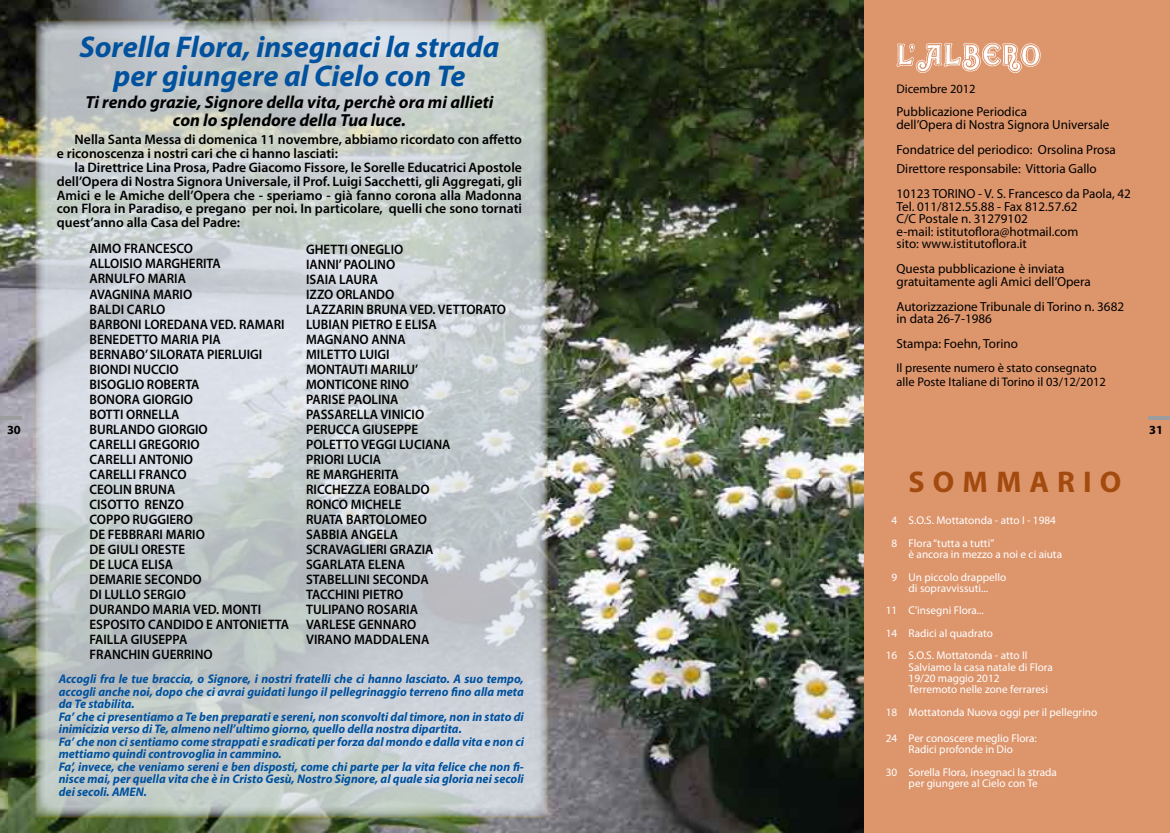
<style>
.page{position:relative;width:1170px;height:833px;background:#fff}
.page>*{position:absolute;margin:0;border:0;box-sizing:border-box;transform-origin:0 0}
.t1{font:italic 700 30px/28.8px "Myriad Pro";color:#00519e;text-align:center}
.t2{font:700 30px "Myriad Pro";letter-spacing:.27em;color:#a34b0f}
.t3{font:italic 700 17.5px/17.5px "Myriad Pro";color:#000;text-align:center}
.t4{font:600 13.75px/15px "Myriad Pro";color:#000;scale:.95 1}
.t5{font:600 13.75px/13.8px "Myriad Pro";color:#000}
.t6{font:13.12px/12.5px "Myriad Pro";color:#000}
.t7{font:italic 700 12.5px/12.5px "Myriad Pro";color:#00519e}
.t8{font:12.5px/13.8px "Myriad Pro";color:#000}
.t9{font:700 12.5px "Myriad Pro";color:#000}
.t10{font:11.25px/22.5px "Myriad Pro";color:#fff}
</style>
<div class="page">
<div style="left:861px;top:0;width:308px;height:833px;background:#dd956c"></div>
<img style="left:896px;top:42px;width:144px;height:31px">
<img style="left:0;top:0;width:863px;height:833px">
<svg style="left:37px;top:22px;width:509px;height:794px;background:#c6cdce"></svg>
<hr style="left:0;top:416px;width:22px;height:4px;background:#9c9d9f">
<hr style="left:1147px;top:416px;width:22px;height:4px;background:#9c9d9f">
<h1 class="t1" style="left:79px;top:31px;width:422px">Sorella Flora, insegnaci la strada per giungere al Cielo con Te</h1>
<p class="t3" style="left:85px;top:93px;width:409px">Ti rendo grazie, Signore della vita, perchè ora mi allieti con lo splendore della Tua luce.</p>
<p class="t5" style="left:57px;top:133px;width:466px;text-indent:18px">Nella Santa Messa di domenica 11 novembre, abbiamo ricordato con affetto e riconoscenza i nostri cari che ci hanno lasciati:</p>
<p class="t5" style="left:57px;top:160px;width:466px;text-align:justify;text-indent:18px">la Direttrice Lina Prosa, Padre Giacomo Fissore, le Sorelle Educatrici Apostole dell’Opera di Nostra Signora Universale, il Prof. Luigi Sacchetti, gli Aggregati, gli Amici e le Amiche dell’Opera che - speriamo - già fanno corona alla Madonna con Flora in Paradiso, e pregano per noi. In particolare, quelli che sono tornati quest’anno alla Casa del Padre:</p>
<p class="t8" style="left:896px;top:82px;width:81px">Dicembre 2012</p>
<p class="t6" style="left:896px;top:105px;width:214px">Pubblicazione Periodica<br>dell’Opera di Nostra Signora Universale</p>
<p class="t6" style="left:896px;top:139px;width:221px;line-height:19.6px">Fondatrice del periodico: Orsolina Prosa<br>Direttore responsabile: Vittoria Gallo</p>
<p class="t6" style="left:896px;top:187px;width:236px">10123 TORINO - V. S. Francesco da Paola, 42<br>Tel. 011/812.55.88 - Fax 812.57.62<br>C/C Postale n. 31279102<br>e-mail: istitutoflora@hotmail.com<br>sito: www.istitutoflora.it</p>
<p class="t6" style="left:896px;top:262px;width:196px">Questa pubblicazione è inviata gratuitamente agli Amici dell’Opera</p>
<p class="t6" style="left:896px;top:300px;width:229px">Autorizzazione Tribunale di Torino n. 3682 in data 26-7-1986</p>
<p class="t6" style="left:896px;top:337px;width:123px">Stampa: Foehn, Torino</p>
<p class="t8" style="left:896px;top:361px;width:211px">Il presente numero è stato consegnato alle Poste Italiane di Torino il 03/12/2012</p>
<p class="t4" style="left:89px;top:241px;width:212px">AIMO FRANCESCO<br>ALLOISIO MARGHERITA<br>ARNULFO MARIA<br>AVAGNINA MARIO<br>BALDI CARLO<br>BARBONI LOREDANA VED. RAMARI<br>BENEDETTO MARIA PIA<br>BERNABO’ SILORATA PIERLUIGI<br>BIONDI NUCCIO<br>BISOGLIO ROBERTA<br>BONORA GIORGIO<br>BOTTI ORNELLA<br>BURLANDO GIORGIO<br>CARELLI GREGORIO<br>CARELLI ANTONIO<br>CARELLI FRANCO<br>CEOLIN BRUNA<br>CISOTTO RENZO<br>COPPO RUGGIERO<br>DE FEBBRARI MARIO<br>DE GIULI ORESTE<br>DE LUCA ELISA<br>DEMARIE SECONDO<br>DI LULLO SERGIO<br>DURANDO MARIA VED. MONTI<br>ESPOSITO CANDIDO E ANTONIETTA<br>FAILLA GIUSEPPA<br>FRANCHIN GUERRINO</p>
<p class="t4" style="left:306px;top:241px;width:212px">GHETTI ONEGLIO<br>IANNI’PAOLINO<br>ISAIA LAURA<br>IZZO ORLANDO<br>LAZZARIN BRUNA VED. VETTORATO<br>LUBIAN PIETRO E ELISA<br>MAGNANO ANNA<br>MILETTO LUIGI<br>MONTAUTI MARILU’<br>MONTICONE RINO<br>PARISE PAOLINA<br>PASSARELLA VINICIO<br>PERUCCA GIUSEPPE<br>POLETTO VEGGI LUCIANA<br>PRIORI LUCIA<br>RE MARGHERITA<br>RICCHEZZA EOBALDO<br>RONCO MICHELE<br>RUATA BARTOLOMEO<br>SABBIA ANGELA<br>SCRAVAGLIERI GRAZIA<br>SGARLATA ELENA<br>STABELLINI SECONDA<br>TACCHINI PIETRO<br>TULIPANO ROSARIA<br>VARLESE GENNARO<br>VIRANO MADDALENA</p>
<p class="t9" style="left:7px;top:422px;width:15px">30</p>
<p class="t9" style="left:1148px;top:422px;width:15px">31</p>
<h1 class="t2" style="left:908px;top:462px;width:83px">SOMM</h1>
<h1 class="t2" style="left:1029px;top:462px;width:93px">ARIO</h1>
<p class="t10" style="left:891px;top:509px;width:166px">4 S.O.S. Mottatonda - atto I - 1984<br>8 Flora “tutta a tutti”</p>
<p class="t10" style="left:891px;top:543px;width:172px;text-indent:17px">è ancora in mezzo a noi e ci aiuta<br>9 Un piccolo drappello</p>
<p class="t10" style="left:885px;top:576px;width:143px;text-indent:23px">di sopravvissuti...<br>11 C'insegni Flora...<br>14 Radici al quadrato<br>16 S.O.S. Mottatonda - atto II</p>
<p class="t10" style="left:908px;top:661px;width:146px;line-height:11.2px">Salviamo la casa natale di Flora<br>19/20 maggio 2012<br>Terremoto nelle zone ferraresi</p>
<p class="t10" style="left:885px;top:700px;width:213px">18 Mottatonda Nuova oggi per il pellegrino</p>
<p class="t10" style="left:885px;top:732px;width:153px;line-height:11.2px;text-align:center">24 Per conoscere meglio Flora:<br>Radici profonde in Dio</p>
<p class="t10" style="left:885px;top:766px;width:173px;line-height:11.2px;text-align:center">30 Sorella Flora, insegnaci la strada per giungere al Cielo con Te</p>
<p class="t7" style="left:59px;top:672px;width:466px">Accogli fra le tue braccia, o Signore, i nostri fratelli che ci hanno lasciato. A suo tempo, accogli anche noi, dopo che ci avrai guidati lungo il pellegrinaggio terreno fino alla meta da Te stabilita.<br>Fa’ che ci presentiamo a Te ben preparati e sereni, non sconvolti dal timore, non in stato di inimicizia verso di Te, almeno nell’ultimo giorno, quello della nostra dipartita.<br>Fa’ che non ci sentiamo come strappati e sradicati per forza dal mondo e dalla vita e non ci mettiamo quindi controvoglia in cammino.<br>Fa’, invece, che veniamo sereni e ben disposti, come chi parte per la vita felice che non fi&shy;nisce mai, per quella vita che è in Cristo Gesù, Nostro Signore, al quale sia gloria nei secoli dei secoli. AMEN.</p>
</div>
